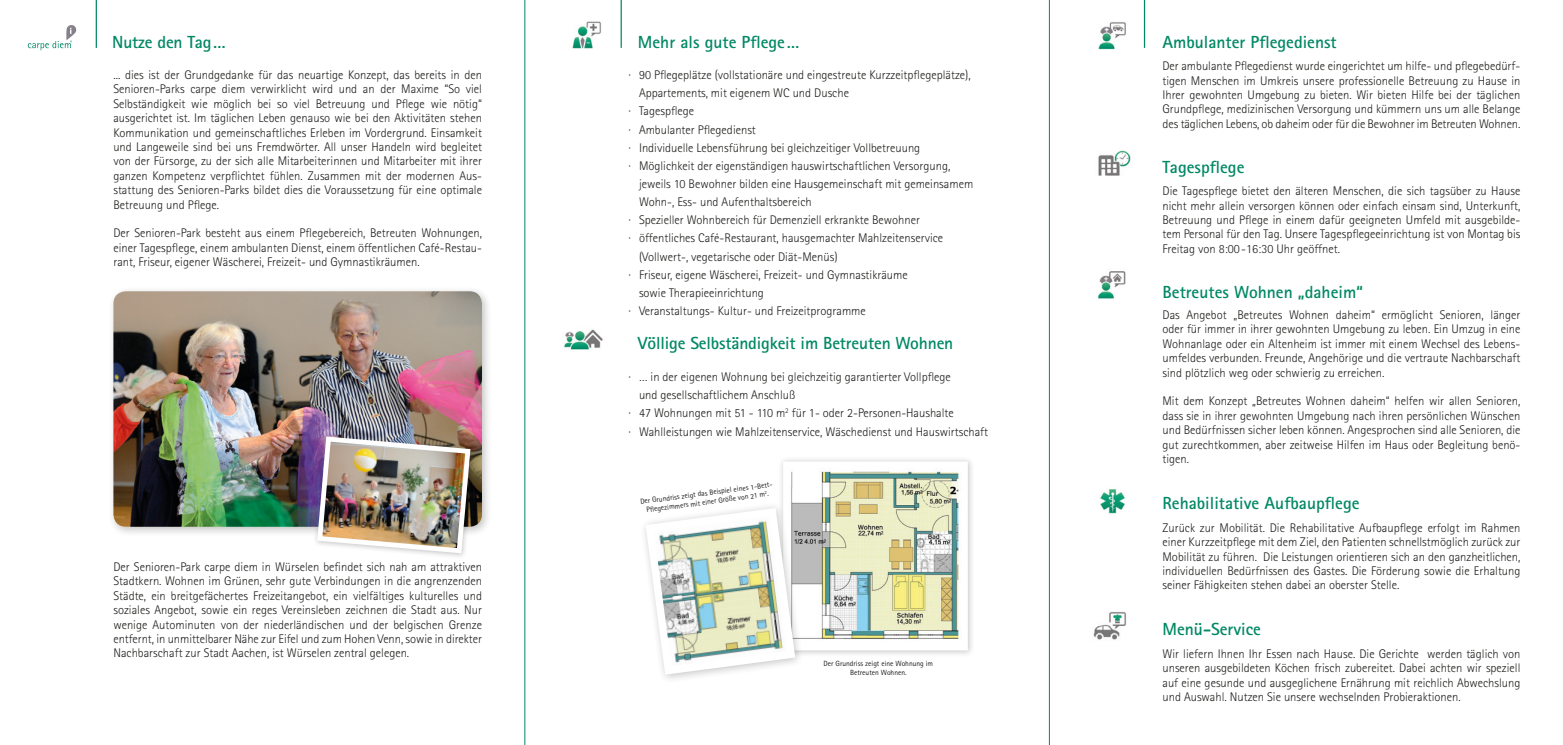
<style>
.page{position:relative;width:1563px;height:745px;background:#fff}
.page>*{position:absolute;margin:0;border:0;box-sizing:border-box;transform-origin:0 0}
.t1{font:700 17.5px "Rotis Sans Serif";color:#008865}
.t2{font:300 12.5px/14.4px "Rotis Sans Serif";color:#1d1d1b;text-align:justify}
.t3{font:7.5px/9px "Rotis Sans Serif";color:#1d1d1b;text-align:center}
</style>
<div class="page">
<div style="left:108px;top:286px;width:384px;height:250px;background:#1d1d1b;opacity:.25"></div>
<img style="left:113px;top:291px;width:369px;height:235px">
<hr style="left:96px;top:0;width:1px;height:48px;background:#008865">
<hr style="left:620px;top:0;width:2px;height:48px;background:#008865">
<img style="left:572px;top:21px;width:29px;height:28px">
<img style="left:564px;top:329px;width:39px;height:21px">
<svg style="left:28px;top:25px;width:49px;height:25px"></svg>
<div style="left:20px;top:28px;width:40px;height:12px;background:#fff"></div>
<div style="left:777px;top:456px;width:198px;height:201px;background:#1d1d1b;opacity:.25"></div>
<img style="left:790px;top:468px;width:171px;height:175px">
<div style="left:639px;top:501px;width:165px;height:182px;background:#1d1d1b;opacity:.25"></div>
<svg style="left:641px;top:503px;width:158px;height:175px"></svg>
<hr style="left:1144px;top:0;width:1px;height:48px;background:#008865">
<img style="left:1098px;top:22px;width:28px;height:28px">
<img style="left:1098px;top:150px;width:33px;height:26px">
<img style="left:1100px;top:489px;width:25px;height:24px">
<img style="left:1097px;top:271px;width:29px;height:28px">
<img style="left:1093px;top:612px;width:33px;height:28px">
<div style="left:313px;top:431px;width:163px;height:127px;background:#1d1d1b;opacity:.25"></div>
<img style="left:315px;top:433px;width:158px;height:122px">
<hr style="left:1049px;top:0;width:1px;height:744px;background:#008865">
<hr style="left:524px;top:0;width:1px;height:744px;background:#008865">
<h1 class="t1" style="left:112px;top:31px;width:115px">Nutze den Tag…</h1>
<h1 class="t1" style="left:638px;top:31px;width:163px">Mehr als gute Pflege…</h1>
<p class="t2" style="left:113px;top:68px;width:370px">... dies ist der Grundgedanke für das neuartige Konzept, das bereits in den Senioren-Parks carpe diem verwirklicht wird und an der Maxime “So viel Selbständigkeit wie möglich bei so viel Betreuung und Pflege wie nötig“ ausgerichtet ist. Im täglichen Leben genauso wie bei den Aktivitäten stehen Kommunikation und gemeinschaftliches Erleben im Vordergrund. Einsamkeit und Langeweile sind bei uns Fremdwörter. All unser Handeln wird begleitet von der Fürsorge, zu der sich alle Mitarbeiterinnen und Mitarbeiter mit ihrer ganzen Kompetenz verpflichtet fühlen. Zusammen mit der modernen Aus&shy;stattung des Senioren-Parks bildet dies die Voraussetzung für eine optimale Betreuung und Pflege.</p>
<p class="t2" style="left:113px;top:226px;width:370px">Der Senioren-Park besteht aus einem Pflegebereich, Betreuten Wohnungen, einer Tagespflege, einem ambulanten Dienst, einem öffentlichen Café-Restau&shy;rant, Friseur, eigener Wäscherei, Freizeit- und Gymnastikräumen.</p>
<p class="t2" style="left:113px;top:559px;width:370px">Der Senioren-Park carpe diem in Würselen befindet sich nah am attraktiven Stadtkern. Wohnen im Grünen, sehr gute Verbindungen in die angrenzenden Städte, ein breitgefächertes Freizeitangebot, ein vielfältiges kulturelles und soziales Angebot, sowie ein reges Vereinsleben zeichnen die Stadt aus. Nur wenige Autominuten von der niederländischen und der belgischen Grenze entfernt, in unmittelbarer Nähe zur Eifel und zum Hohen Venn, sowie in direkter Nachbarschaft zur Stadt Aachen, ist Würselen zentral gelegen.</p>
<p class="t2" style="left:628px;top:68px;width:344px">· 90 Pflegeplätze (vollstationäre und eingestreute Kurzzeitpflegeplätze),</p>
<p class="t2" style="left:639px;top:86px;width:211px">Appartements, mit eigenem WC und Dusche</p>
<p class="t2" style="left:628px;top:104px;width:67px">· Tagespflege</p>
<p class="t2" style="left:628px;top:122px;width:129px">· Ambulanter Pflegedienst</p>
<p class="t2" style="left:628px;top:140px;width:293px">· Individuelle Lebensführung bei gleichzeitiger Vollbetreuung</p>
<p class="t2" style="left:628px;top:158px;width:323px">· Möglichkeit der eigenständigen hauswirtschaftlichen Versorgung,</p>
<p class="t2" style="left:639px;top:176px;width:336px">jeweils 10 Bewohner bilden eine Hausgemeinschaft mit gemeinsamem</p>
<p class="t2" style="left:639px;top:194px;width:174px">Wohn-, Ess- und Aufenthaltsbereich</p>
<p class="t2" style="left:628px;top:213px;width:293px">· Spezieller Wohnbereich für Demenziell erkrankte Bewohner</p>
<p class="t2" style="left:628px;top:231px;width:316px">· öffentliches Café-Restaurant, hausgemachter Mahlzeitenservice</p>
<p class="t2" style="left:639px;top:249px;width:200px">(Vollwert-, vegetarische oder Diät-Menüs)</p>
<p class="t2" style="left:628px;top:267px;width:281px">· Friseur, eigene Wäscherei, Freizeit- und Gymnastikräume</p>
<p class="t2" style="left:639px;top:285px;width:126px">sowie Therapieeinrichtung</p>
<p class="t2" style="left:628px;top:303px;width:239px">· Veranstaltungs- Kultur- und Freizeitprogramme</p>
<h1 class="t1" style="left:638px;top:332px;width:317px">Völlige Selbständigkeit im Betreuten Wohnen</h1>
<p class="t2" style="left:628px;top:369px;width:324px">· … in der eigenen Wohnung bei gleichzeitig garantierter Vollpflege</p>
<p class="t2" style="left:639px;top:387px;width:158px">und gesellschaftlichem Anschluß</p>
<p class="t2" style="left:628px;top:406px;width:327px">· 47 Wohnungen mit 51 - 110 m<sup>2</sup> für 1- oder 2-Personen-Haushalte</p>
<p class="t2" style="left:628px;top:424px;width:361px">· Wahlleistungen wie Mahlzeitenservice, Wäschedienst und Hauswirtschaft</p>
<p class="t3" style="left:640px;top:497px;width:135px;rotate:-8deg">Der Grundriss zeigt das Beispiel eines 1-Bett-<br>Pfl egezimmers mit einer Größe von 21 m<sup>2</sup>.</p>
<p class="t3" style="left:823px;top:659px;width:111px">Der Grundriss zeigt eine Wohnung im<br>Betreuten Wohnen.</p>
<h1 class="t1" style="left:1162px;top:31px;width:176px">Ambulanter Pflegedienst</h1>
<p class="t2" style="left:1162px;top:59px;width:359px">Der ambulante Pflegedienst wurde eingerichtet um hilfe- und pflegebedürf&shy;tigen Menschen im Umkreis unsere professionelle Betreuung zu Hause in Ihrer gewohnten Umgebung zu bieten. Wir bieten Hilfe bei der täglichen Grundpflege, medizinischen Versorgung und kümmern uns um alle Belange des täglichen Lebens, ob daheim oder für die Bewohner im Betreuten Wohnen.</p>
<h1 class="t1" style="left:1162px;top:156px;width:83px">Tagespflege</h1>
<p class="t2" style="left:1162px;top:184px;width:359px">Die Tagespflege bietet den älteren Menschen, die sich tagsüber zu Hause nicht mehr allein versorgen können oder einfach einsam sind, Unterkunft, Betreuung und Pflege in einem dafür geeigneten Umfeld mit ausgebilde&shy;tem Personal für den Tag. Unsere Tagespflegeeinrichtung ist von Montag bis Freitag von 8:00-16:30 Uhr geöffnet.</p>
<h1 class="t1" style="left:1162px;top:280px;width:202px">Betreutes Wohnen „daheim“</h1>
<p class="t2" style="left:1162px;top:307px;width:359px">Das Angebot „Betreutes Wohnen daheim“ ermöglicht Senioren, länger oder für immer in ihrer gewohnten Umgebung zu leben. Ein Umzug in eine Wohnanlage oder ein Altenheim ist immer mit einem Wechsel des Lebens&shy;umfeldes verbunden. Freunde, Angehörige und die vertraute Nachbarschaft sind plötzlich weg oder schwierig zu erreichen.</p>
<p class="t2" style="left:1162px;top:394px;width:359px">Mit dem Konzept „Betreutes Wohnen daheim“ helfen wir allen Senioren, dass sie in ihrer gewohnten Umgebung nach ihren persönlichen Wünschen und Bedürfnissen sicher leben können. Angesprochen sind alle Senioren, die gut zurechtkommen, aber zeitweise Hilfen im Haus oder Begleitung benö&shy;tigen.</p>
<h1 class="t1" style="left:1162px;top:491px;width:198px">Rehabilitative Aufbaupflege</h1>
<p class="t2" style="left:1162px;top:520px;width:359px">Zurück zur Mobilität. Die Rehabilitative Aufbaupflege erfolgt im Rahmen einer Kurzzeitpflege mit dem Ziel, den Patienten schnellstmöglich zurück zur Mobilität zu führen. Die Leistungen orientieren sich an den ganzheitlichen, individuellen Bedürfnissen des Gastes. Die Förderung sowie die Erhaltung seiner Fähigkeiten stehen dabei an oberster Stelle.</p>
<h1 class="t1" style="left:1162px;top:617px;width:100px">Menü-Service</h1>
<p class="t2" style="left:1162px;top:646px;width:359px">Wir liefern Ihnen Ihr Essen nach Hause. Die Gerichte werden täglich von unseren ausgebildeten Köchen frisch zubereitet. Dabei achten wir speziell auf eine gesunde und ausgeglichene Ernährung mit reichlich Abwechslung und Auswahl. Nutzen Sie unsere wechselnden Probieraktionen.</p>
</div>
